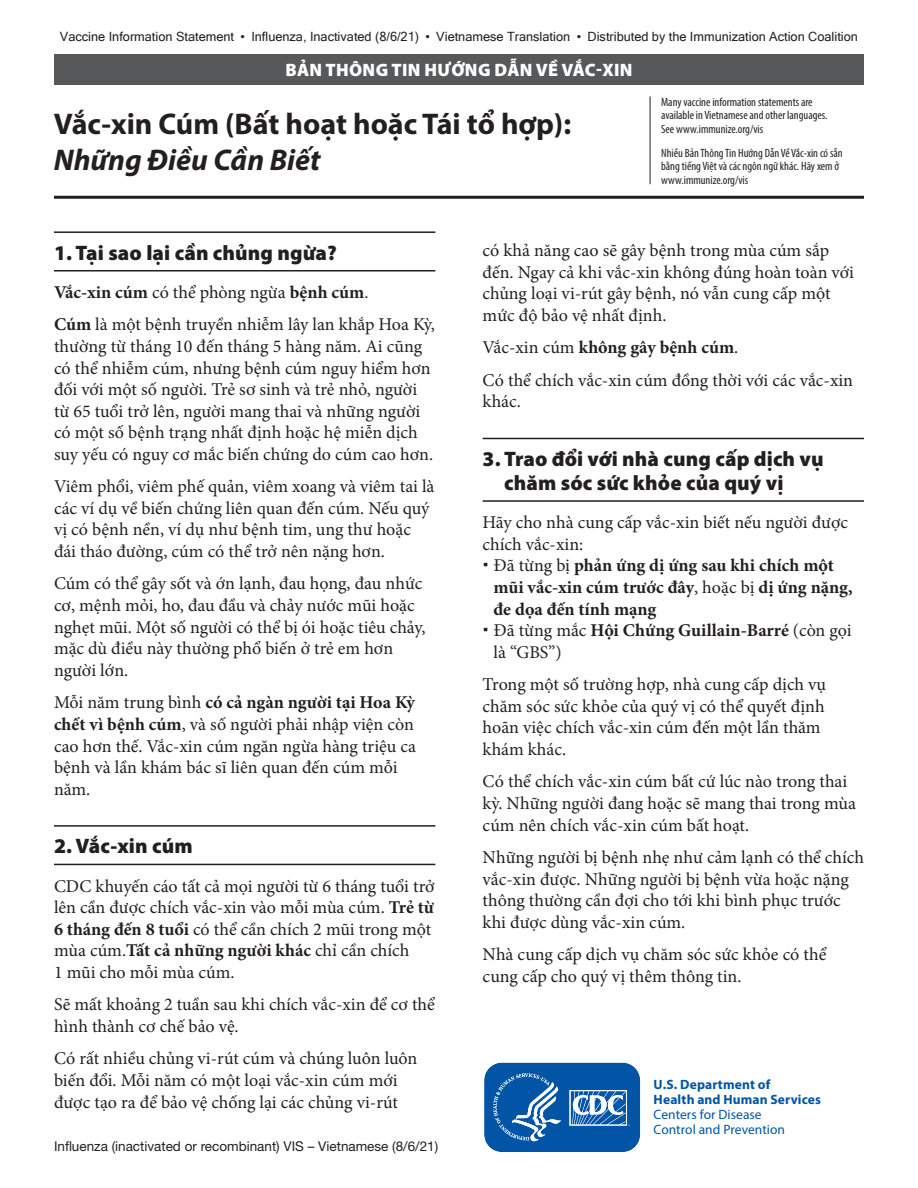
<style>
.page{position:relative;width:918px;height:1188px;background:#fff}
.page>*{position:absolute;margin:0;border:0;box-sizing:border-box;transform-origin:0 0}
.t1{font:700 30px "Myriad Pro";color:#231f20}
.t2{font:italic 700 30px "Myriad Pro";color:#231f20}
.t3{font:900 21px/24px "Myriad Pro";letter-spacing:.005em;color:#231f20}
.t4{font:18px/21.6px "Minion Pro";color:#231f20}
.t5{font:700 18px/21.6px "Minion Pro";color:#231f20}
.t6{font:900 18px "Myriad Pro";letter-spacing:.02em;color:#fff}
.t7{font:13.5px "Helvetica Neue LT Std";color:#231f20}
.t8{font:700 13.5px/15px "Myriad Pro";letter-spacing:.01em;color:#0154a6}
.t9{font:13.5px/15px "Myriad Pro";color:#0154a6}
.t10{font:12.75px "Microsoft Sans Serif";color:#231f20}
.t11{font:condensed 12px/13.5px "Myriad Pro";color:#231f20}
.s1{font-weight:700}
.s2{font-weight:400}
</style>
<div class="page">
<div style="left:54px;top:54px;width:810px;height:31px;background:#57585a"></div>
<hr style="left:650px;top:96px;width:1px;height:88px;background:#231f20">
<hr style="left:54px;top:196px;width:810px;height:3px;background:#231f20">
<svg style="left:484px;top:1062px;width:157px;height:90px;background:#296fb4"></svg>
<hr style="left:54px;top:270px;width:381px;height:2px;background:#231f20">
<hr style="left:54px;top:231px;width:381px;height:2px;background:#231f20">
<hr style="left:54px;top:864px;width:381px;height:1px;background:#231f20">
<hr style="left:54px;top:825px;width:381px;height:2px;background:#231f20">
<hr style="left:483px;top:500px;width:381px;height:2px;background:#231f20">
<hr style="left:483px;top:438px;width:381px;height:1px;background:#231f20">
<p class="t10" style="left:60px;top:29px;width:800px">Vaccine Information Statement • Influenza, Inactivated (8/6/21) • Vietnamese Translation • Distributed by the Immunization Action Coalition</p>
<p class="t6" style="left:285px;top:58px;width:349px">BẢN THÔNG TIN HƯỚNG DẪN VỀ VẮC-XIN</p>
<h1 class="t1" style="left:54px;top:104px;width:519px">Vắc-xin Cúm (Bất hoạt hoặc Tái tổ hợp):</h1>
<h1 class="t2" style="left:54px;top:140px;width:268px">Những Điều Cần Biết</h1>
<p class="t11" style="left:661px;top:95px;width:168px">Many vaccine information statements are available in Vietnamese and other languages.<br>See www.immunize.org/vis</p>
<p class="t11" style="left:661px;top:146px;width:183px">Nhiều Bản Thông Tin Hướng Dẫn Về Vắc-xin có sẵn bằng tiếng Việt và các ngôn ngữ khác. Hãy xem ở www.immunize.org/vis</p>
<p class="t3" style="left:54px;top:240px;width:284px">1. Tại sao lại cần chủng ngừa?</p>
<p class="t4" style="left:54px;top:276px;width:382px;line-height:32.4px"><span class="s1">Vắc-xin cúm</span> có thể phòng ngừa <span class="s1">bệnh cúm</span>.<br><span class="s1">Cúm</span> là một bệnh truyền nhiễm lây lan khắp Hoa Kỳ,</p>
<p class="t4" style="left:54px;top:335px;width:381px">thường từ tháng 10 đến tháng 5 hàng năm. Ai cũng có thể nhiễm cúm, nhưng bệnh cúm nguy hiểm hơn đối với một số người. Trẻ sơ sinh và trẻ nhỏ, người từ 65 tuổi trở lên, người mang thai và những người có một số bệnh trạng nhất định hoặc hệ miễn dịch suy yếu có nguy cơ mắc biến chứng do cúm cao hơn.</p>
<p class="t4" style="left:54px;top:476px;width:382px">Viêm phổi, viêm phế quản, viêm xoang và viêm tai là các ví dụ về biến chứng liên quan đến cúm. Nếu quý vị có bệnh nền, ví dụ như bệnh tim, ung thư hoặc đái tháo đường, cúm có thể trở nên nặng hơn.</p>
<p class="t4" style="left:54px;top:573px;width:373px">Cúm có thể gây sốt và ớn lạnh, đau họng, đau nhức cơ, mệnh mỏi, ho, đau đầu và chảy nước mũi hoặc nghẹt mũi. Một số người có thể bị ói hoặc tiêu chảy, mặc dù điều này thường phổ biến ở trẻ em hơn người lớn.</p>
<p class="t4" style="left:54px;top:692px;width:364px">Mỗi năm trung bình <span class="s1">có cả ngàn người tại Hoa Kỳ chết vì bệnh cúm</span>, và số người phải nhập viện còn cao hơn thế. Vắc-xin cúm ngăn ngừa hàng triệu ca bệnh và lần khám bác sĩ liên quan đến cúm mỗi năm.</p>
<p class="t3" style="left:54px;top:833px;width:140px">2. Vắc-xin cúm</p>
<p class="t4" style="left:54px;top:875px;width:382px">CDC khuyến cáo tất cả mọi người từ 6 tháng tuổi trở lên cần được chích vắc-xin vào mỗi mùa cúm. <span class="s1">Trẻ từ 6 tháng đến 8 tuổi</span> có thể cần chích 2 mũi trong một mùa cúm.<span class="s1">Tất cả những người khác</span> chỉ cần chích<br>1 mũi cho mỗi mùa cúm.</p>
<p class="t4" style="left:54px;top:994px;width:382px">Sẽ mất khoảng 2 tuần sau khi chích vắc-xin để cơ thể hình thành cơ chế bảo vệ.</p>
<p class="t4" style="left:54px;top:1048px;width:365px">Có rất nhiều chủng vi-rút cúm và chúng luôn luôn biến đổi. Mỗi năm có một loại vắc-xin cúm mới được tạo ra để bảo vệ chống lại các chủng vi-rút</p>
<p class="t7" style="left:54px;top:1139px;width:386px">Influenza (inactivated or recombinant) VIS – Vietnamese (8/6/21)</p>
<p class="t4" style="left:483px;top:240px;width:373px">có khả năng cao sẽ gây bệnh trong mùa cúm sắp đến. Ngay cả khi vắc-xin không đúng hoàn toàn với chủng loại vi-rút gây bệnh, nó vẫn cung cấp một mức độ bảo vệ nhất định.</p>
<p class="t4" style="left:483px;top:331px;width:372px;line-height:32.4px">Vắc-xin cúm <span class="s1">không gây bệnh cúm</span>.<br>Có thể chích vắc-xin cúm đồng thời với các vắc-xin</p>
<p class="t4" style="left:483px;top:391px;width:40px">khác.</p>
<p class="t3" style="left:504px;top:446px;width:321px;text-indent:-22px">3. Trao đổi với nhà cung cấp dịch vụ chăm sóc sức khỏe của quý vị</p>
<p class="t4" style="left:483px;top:512px;width:367px">Hãy cho nhà cung cấp vắc-xin biết nếu người được chích vắc-xin:</p>
<p class="t5" style="left:493px;top:555px;width:361px"><span class="s2">Đã từng bị</span> phản ứng dị ứng sau khi chích một mũi vắc-xin cúm trước đây<span class="s2">, hoặc bị</span> dị ứng nặng, đe dọa đến tính mạng<br><span class="s2">Đã từng mắc</span> Hội Chứng Guillain-Barré <span class="s2">(còn gọi là “GBS”)</span></p>
<p class="t4" style="left:483px;top:674px;width:345px">Trong một số trường hợp, nhà cung cấp dịch vụ chăm sóc sức khỏe của quý vị có thể quyết định hoãn việc chích vắc-xin cúm đến một lần thăm khám khác.</p>
<p class="t4" style="left:483px;top:771px;width:375px">Có thể chích vắc-xin cúm bất cứ lúc nào trong thai kỳ. Những người đang hoặc sẽ mang thai trong mùa cúm nên chích vắc-xin cúm bất hoạt.</p>
<p class="t4" style="left:483px;top:847px;width:383px">Những người bị bệnh nhẹ như cảm lạnh có thể chích vắc-xin được. Những người bị bệnh vừa hoặc nặng thông thường cần đợi cho tới khi bình phục trước khi được dùng vắc-xin cúm.</p>
<p class="t4" style="left:483px;top:944px;width:345px">Nhà cung cấp dịch vụ chăm sóc sức khỏe có thể cung cấp cho quý vị thêm thông tin.</p>
<p class="t8" style="left:654px;top:1077px;width:169px">U.S. Department of<br>Health and Human Services</p>
<p class="t9" style="left:654px;top:1107px;width:133px">Centers for Disease<br>Control and Prevention</p>
</div>
